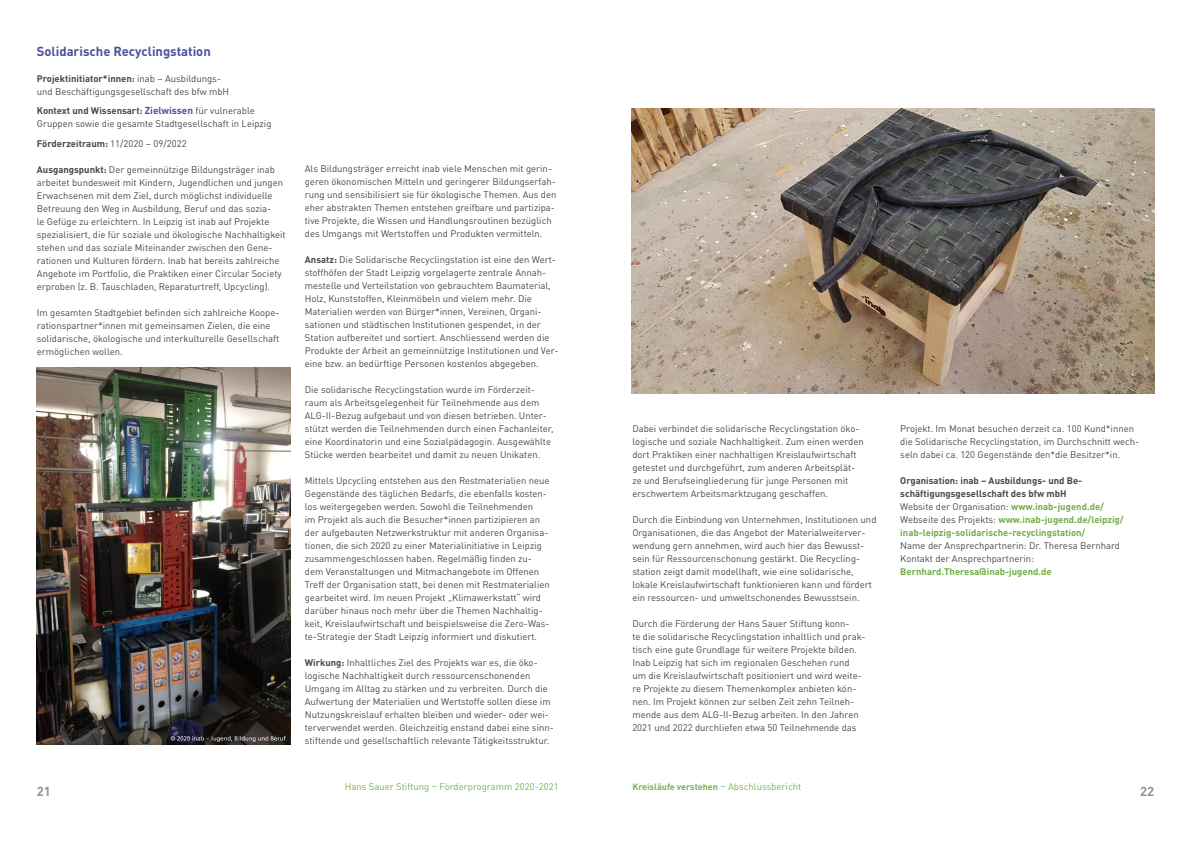
<style>
.page{position:relative;width:1191px;height:842px;background:#fff}
.page>*{position:absolute;margin:0;border:0;box-sizing:border-box;transform-origin:0 0}
.t1{font:700 13px "DINOT";color:#4d4f99}
.t2{font:700 13px "DINOT";color:#949494}
.t3{font:9.5px/13px "DINOT";color:#494848}
.t4{font:700 9.5px/13px "DINOT";color:#70ad47}
.t5{font:9.5px "DINOT";color:#77b150}
.t6{font:700 9.5px "DINOT";color:#494848}
.t7{font:700 9px "DINOT";color:#77b150}
.s1{font-weight:700}
.s2{font-weight:700;font-size:10px;color:#4d4f99}
.s3{font-weight:400}
.s4{color:#494848}
.s5{font-weight:400;color:#494848}
.s6{font-weight:400;font-size:9.5px}
</style>
<div class="page">
<img style="left:631px;top:108px;width:523px;height:286px">
<img style="left:37px;top:368px;width:254px;height:377px">
<h1 class="t1" style="left:37px;top:41px;width:175px">Solidarische Recyclingstation</h1>
<p class="t3" style="left:37px;top:71px;width:194px"><span class="s1">Projektinitiator*innen:</span> inab – Ausbildungs&shy;und Beschäftigungsgesellschaft des bfw mbH</p>
<p class="t3" style="left:37px;top:103px;width:236px"><span class="s1">Kontext und Wissensart:</span> <span class="s2">Zielwissen</span> für vulnerable<br>Gruppen sowie die gesamte Stadtgesellschaft in Leipzig</p>
<p class="t6" style="left:37px;top:136px;width:151px">Förderzeitraum: <span class="s3">11/2020 – 09/2022</span></p>
<p class="t3" style="left:37px;top:162px;width:250px"><span class="s1">Ausgangspunkt:</span> Der gemeinnützige Bildungsträger inab arbeitet bundesweit mit Kindern, Jugendlichen und jungen Erwachsenen mit dem Ziel, durch möglichst individuelle Betreuung den Weg in Ausbildung, Beruf und das sozia-<br>le Gefüge zu erleichtern. In Leipzig ist inab auf Projekte spezialisiert, die für soziale und ökologische Nachhaltigkeit stehen und das soziale Miteinander zwischen den Gene&shy;rationen und Kulturen fördern. Inab hat bereits zahlreiche Angebote im Portfolio, die Praktiken einer Circular Society erproben (z. B. Tauschladen, Reparaturtreff, Upcycling).</p>
<p class="t3" style="left:37px;top:305px;width:244px">Im gesamten Stadtgebiet befinden sich zahlreiche Koope&shy;rationspartner*innen mit gemeinsamen Zielen, die eine solidarische, ökologische und interkulturelle Gesellschaft ermöglichen wollen.</p>
<p class="t3" style="left:305px;top:162px;width:253px">Als Bildungsträger erreicht inab viele Menschen mit gerin&shy;geren ökonomischen Mitteln und geringerer Bildungserfah&shy;rung und sensibilisiert sie für ökologische Themen. Aus den eher abstrakten Themen entstehen greifbare und partizipa&shy;tive Projekte, die Wissen und Handlungsroutinen bezüglich des Umgangs mit Wertstoffen und Produkten vermitteln.</p>
<p class="t3" style="left:305px;top:253px;width:255px"><span class="s1">Ansatz:</span> Die Solidarische Recyclingstation ist eine den Wert&shy;stoffhöfen der Stadt Leipzig vorgelagerte zentrale Annah&shy;mestelle und Verteilstation von gebrauchtem Baumaterial, Holz, Kunststoffen, Kleinmöbeln und vielem mehr. Die Materialien werden von Bürger*innen, Vereinen, Organi&shy;sationen und städtischen Institutionen gespendet, in der Station aufbereitet und sortiert. Anschliessend werden die Produkte der Arbeit an gemeinnützige Institutionen und Ver&shy;eine bzw. an bedürftige Personen kostenlos abgegeben.</p>
<p class="t3" style="left:305px;top:383px;width:250px">Die solidarische Recyclingstation wurde im Förderzeit&shy;raum als Arbeitsgelegenheit für Teilnehmende aus dem ALG-II-Bezug aufgebaut und von diesen betrieben. Unter&shy;stützt werden die Teilnehmenden durch einen Fachanleiter, eine Koordinatorin und eine Sozialpädagogin. Ausgewählte Stücke werden bearbeitet und damit zu neuen Unikaten.</p>
<p class="t3" style="left:305px;top:474px;width:246px">Mittels Upcycling entstehen aus den Restmaterialien neue Gegenstände des täglichen Bedarfs, die ebenfalls kosten&shy;los weitergegeben werden. Sowohl die Teilnehmenden<br>im Projekt als auch die Besucher*innen partizipieren an der aufgebauten Netzwerkstruktur mit anderen Organisa&shy;tionen, die sich 2020 zu einer Materialinitiative in Leipzig zusammengeschlossen haben. Regelmäßig finden zu&shy;dem Veranstaltungen und Mitmachangebote im Offenen Treff der Organisation statt, bei denen mit Restmaterialien gearbeitet wird. Im neuen Projekt „Klimawerkstatt“ wird darüber hinaus noch mehr über die Themen Nachhaltig&shy;keit, Kreislaufwirtschaft und beispielsweise die Zero-Was&shy;te-Strategie der Stadt Leipzig informiert und diskutiert.</p>
<p class="t3" style="left:305px;top:656px;width:250px"><span class="s1">Wirkung:</span> Inhaltliches Ziel des Projekts war es, die öko&shy;logische Nachhaltigkeit durch ressourcenschonenden Umgang im Alltag zu stärken und zu verbreiten. Durch die Aufwertung der Materialien und Wertstoffe sollen diese im Nutzungskreislauf erhalten bleiben und wieder- oder wei&shy;terverwendet werden. Gleichzeitig enstand dabei eine sinn&shy;stiftende und gesellschaftlich relevante Tätigkeitsstruktur.</p>
<p class="t3" style="left:632px;top:422px;width:233px">Dabei verbindet die solidarische Recyclingstation öko&shy;logische und soziale Nachhaltigkeit. Zum einen werden dort Praktiken einer nachhaltigen Kreislaufwirtschaft getestet und durchgeführt, zum anderen Arbeitsplät&shy;ze und Berufseingliederung für junge Personen mit erschwertem Arbeitsmarktzugang geschaffen.</p>
<p class="t3" style="left:632px;top:513px;width:246px">Durch die Einbindung von Unternehmen, Institutionen und Organisationen, die das Angebot der Materialweiterver&shy;wendung gern annehmen, wird auch hier das Bewusst&shy;sein für Ressourcenschonung gestärkt. Die Recycling&shy;station zeigt damit modellhaft, wie eine solidarische, lokale Kreislaufwirtschaft funktionieren kann und fördert ein ressourcen- und umweltschonendes Bewusstsein.</p>
<p class="t3" style="left:632px;top:617px;width:235px">Durch die Förderung der Hans Sauer Stiftung konn-<br>te die solidarische Recyclingstation inhaltlich und prak&shy;tisch eine gute Grundlage für weitere Projekte bilden.<br>Inab Leipzig hat sich im regionalen Geschehen rund um die Kreislaufwirtschaft positioniert und wird weite&shy;re Projekte zu diesem Themenkomplex anbieten kön&shy;nen. Im Projekt können zur selben Zeit zehn Teilneh&shy;mende aus dem ALG-II-Bezug arbeiten. In den Jahren 2021 und 2022 durchliefen etwa 50 Teilnehmende das</p>
<p class="t3" style="left:900px;top:422px;width:240px">Projekt. Im Monat besuchen derzeit ca. 100 Kund*innen die Solidarische Recyclingstation, im Durchschnitt wech&shy;seln dabei ca. 120 Gegenstände den*die Besitzer*in.</p>
<p class="t4" style="left:900px;top:473px;width:225px"><span class="s4">Organisation: inab – Ausbildungs- und Be&shy;schäftigungsgesellschaft des bfw mbH<br></span><span class="s5">Website der Organisation:</span> www.inab-jugend.de/ <span class="s5">Webseite des Projekts:</span> www.inab-jugend.de/leipzig/ inab-leipzig-solidarische-recyclingstation/</p>
<p class="t3" style="left:900px;top:538px;width:221px">Name der Ansprechpartnerin: Dr. Theresa Bernhard<br>Kontakt der Ansprechpartnerin:</p>
<p class="t4" style="left:900px;top:564px;width:153px">Bernhard.Theresa@inab-jugend.de</p>
<p class="t5" style="left:345px;top:779px;width:215px">Hans Sauer Stiftung – Förderprogramm 2020-2021</p>
<p class="t7" style="left:632px;top:780px;width:170px">Kreisläufe verstehen <span class="s6">– Abschlussbericht</span></p>
<h1 class="t2" style="left:37px;top:781px;width:16px">21</h1>
<h1 class="t2" style="left:1140px;top:781px;width:16px">22</h1>
</div>
